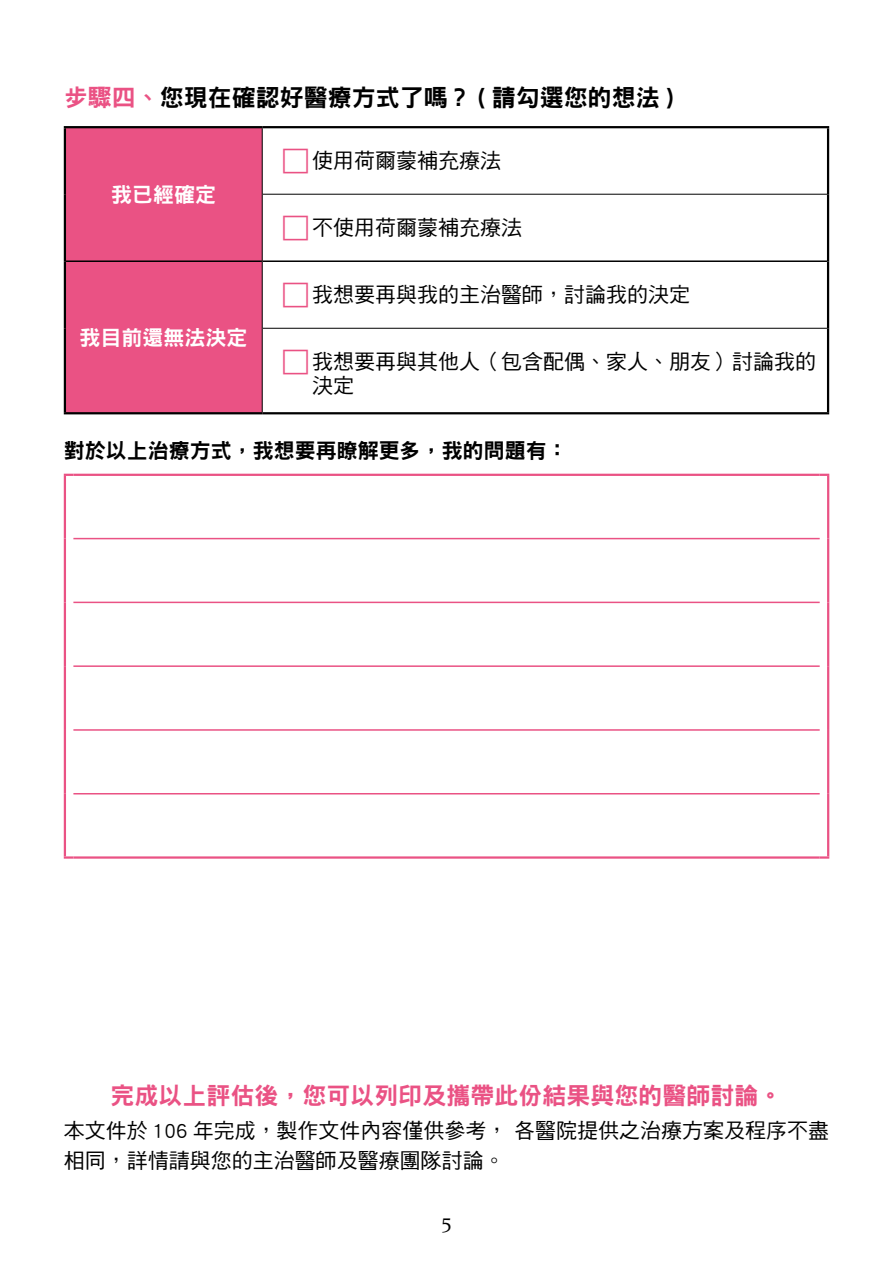
<style>
.page{position:relative;width:893px;height:1263px;background:#fff}
.page>*{position:absolute;margin:0;border:0;box-sizing:border-box;transform-origin:0 0}
.t1{font:24px "DF Hei Std W9";color:#ea5284}
.t2{font:24px "DF Hei Std W9";color:#000}
.t3{font:21px/24px "DF Hei Std W5";color:#000}
.t4{font:21px "DF Hei Std W9";color:#000}
.t5{font:21px "DF Hei Std W9";color:#fff}
.t6{font:21px "Constantia";color:#000}
.s1{color:#ea5284}
.s2{font-family:"DF Hei Std W3";font-size:33px;color:#ea5284}
</style>
<div class="page">
<div style="left:66px;top:128px;width:196px;height:284px;background:#ea5284"></div>
<hr style="left:263px;top:260px;width:564px;height:2px;background:#000">
<hr style="left:262px;top:128px;width:1px;height:66px;background:#000">
<hr style="left:262px;top:194px;width:1px;height:67px;background:#000">
<hr style="left:262px;top:261px;width:1px;height:67px;background:#000">
<hr style="left:262px;top:328px;width:1px;height:84px;background:#000">
<hr style="left:66px;top:260px;width:196px;height:2px;background:#000">
<hr style="left:263px;top:194px;width:564px;height:1px;background:#000">
<hr style="left:263px;top:328px;width:564px;height:1px;background:#000">
<hr style="left:64px;top:126px;width:198px;height:2px;background:#000">
<hr style="left:64px;top:128px;width:2px;height:66px;background:#000">
<hr style="left:64px;top:194px;width:2px;height:67px;background:#000">
<hr style="left:262px;top:126px;width:567px;height:2px;background:#000">
<hr style="left:827px;top:128px;width:2px;height:66px;background:#000">
<hr style="left:827px;top:194px;width:2px;height:67px;background:#000">
<hr style="left:64px;top:261px;width:2px;height:67px;background:#000">
<hr style="left:64px;top:328px;width:2px;height:84px;background:#000">
<hr style="left:64px;top:412px;width:198px;height:2px;background:#000">
<hr style="left:827px;top:261px;width:2px;height:67px;background:#000">
<hr style="left:827px;top:328px;width:2px;height:84px;background:#000">
<hr style="left:262px;top:412px;width:567px;height:2px;background:#000">
<svg style="left:64px;top:474px;width:9px;height:2px"></svg>
<hr style="left:64px;top:476px;width:2px;height:63px;background:#ea5284">
<hr style="left:73px;top:474px;width:747px;height:2px;background:#ea5284">
<svg style="left:820px;top:474px;width:9px;height:2px"></svg>
<hr style="left:827px;top:476px;width:2px;height:63px;background:#ea5284">
<hr style="left:64px;top:539px;width:2px;height:63px;background:#ea5284">
<hr style="left:827px;top:539px;width:2px;height:63px;background:#ea5284">
<hr style="left:64px;top:602px;width:2px;height:64px;background:#ea5284">
<hr style="left:827px;top:602px;width:2px;height:64px;background:#ea5284">
<hr style="left:64px;top:666px;width:2px;height:64px;background:#ea5284">
<hr style="left:827px;top:666px;width:2px;height:64px;background:#ea5284">
<hr style="left:64px;top:730px;width:2px;height:64px;background:#ea5284">
<hr style="left:827px;top:730px;width:2px;height:64px;background:#ea5284">
<hr style="left:64px;top:794px;width:2px;height:62px;background:#ea5284">
<hr style="left:827px;top:794px;width:2px;height:62px;background:#ea5284">
<svg style="left:64px;top:856px;width:9px;height:3px"></svg>
<hr style="left:73px;top:856px;width:747px;height:3px;background:#ea5284">
<svg style="left:820px;top:856px;width:9px;height:3px"></svg>
<hr style="left:73px;top:538px;width:747px;height:1px;background:#ea5284">
<hr style="left:73px;top:602px;width:747px;height:1px;background:#ea5284">
<hr style="left:73px;top:665px;width:747px;height:2px;background:#ea5284">
<hr style="left:73px;top:729px;width:747px;height:2px;background:#ea5284">
<hr style="left:73px;top:793px;width:747px;height:1px;background:#ea5284">
<p class="t2" style="left:64px;top:84px;width:611px"><span class="s1">步驟四、</span>您現在確認好醫療方式了嗎？ ( 請勾選您的想法 )</p>
<p class="t5" style="left:111px;top:183px;width:107px">我已經確定</p>
<p class="t5" style="left:80px;top:326px;width:169px">我目前還無法決定</p>
<p class="t3" style="left:279px;top:148px;width:223px"><span class="s2">□</span>使用荷爾蒙補充療法</p>
<p class="t3" style="left:279px;top:215px;width:244px"><span class="s2">□</span>不使用荷爾蒙補充療法</p>
<p class="t3" style="left:279px;top:282px;width:412px"><span class="s2">□</span>我想要再與我的主治醫師，討論我的決定</p>
<p class="t3" style="left:312px;top:349px;width:506px;text-indent:-33px"><span class="s2">□</span>我想要再與其他人（包含配偶、家人、朋友）討論我的決定</p>
<p class="t4" style="left:64px;top:439px;width:505px">對於以上治療方式，我想要再瞭解更多，我的問題有：</p>
<p class="t1" style="left:110px;top:1083px;width:674px">完成以上評估後，您可以列印及攜帶此份結果與您的醫師討論。</p>
<p class="t3" style="left:64px;top:1115px;width:767px;line-height:30px">本文件於 106 年完成，製作文件內容僅供參考， 各醫院提供之治療方案及程序不盡相同，詳情請與您的主治醫師及醫療團隊討論。</p>
<p class="t6" style="left:441px;top:1206px;width:11px">5</p>
</div>
